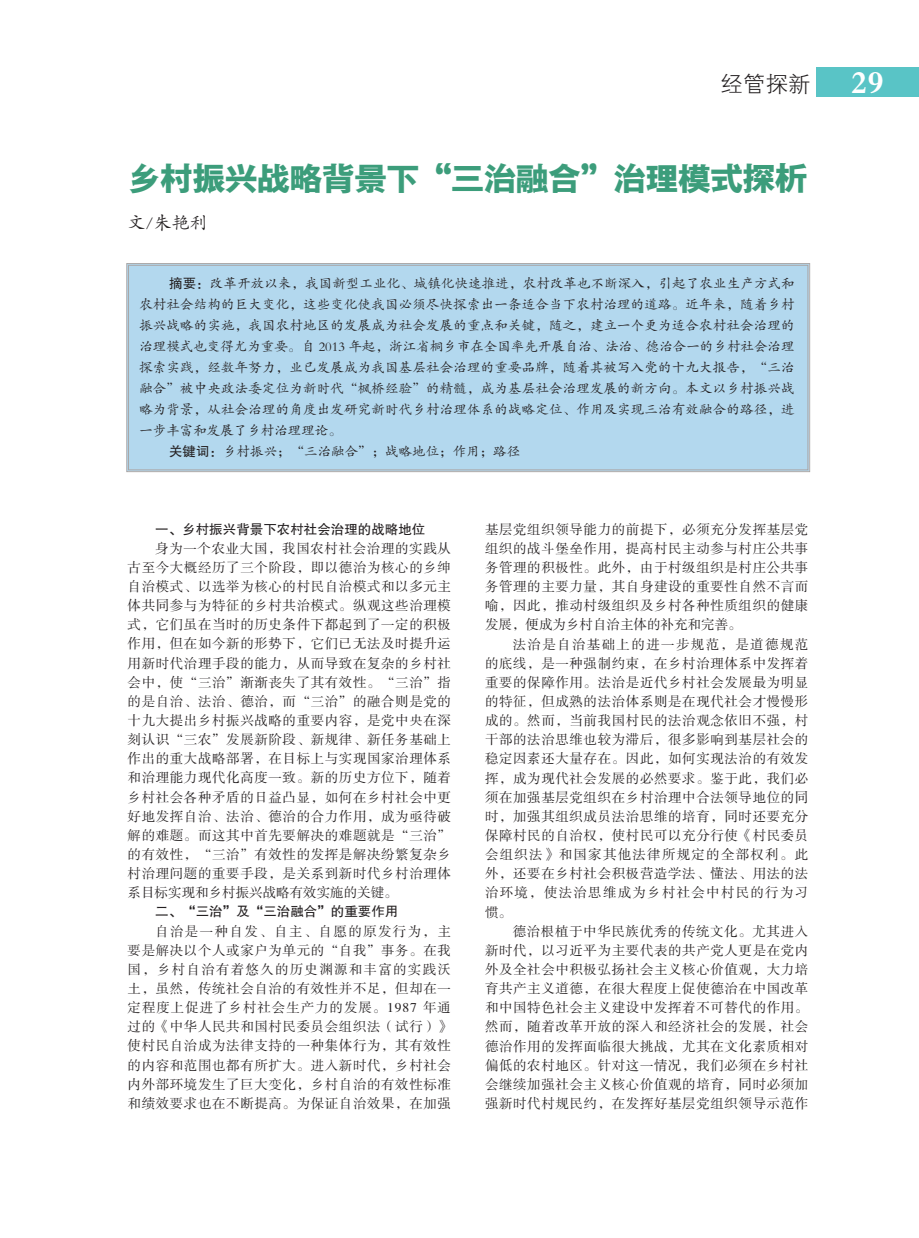
<style>
.page{position:relative;width:919px;height:1238px;background:#fff}
.page>*{position:absolute;margin:0;border:0;box-sizing:border-box;transform-origin:0 0}
.t1{font:33px "FZYDCHJW GB1 0";letter-spacing:-.02em;color:#3c9d7b}
.t2{font:22.5px "FZXH1 K GBK1 0";color:#231f20}
.t3{font:18px "FZKTK GBK1 0";color:#231f20}
.t4{font:13.5px/19.2px "FZSSK GBK1 0";letter-spacing:.045em;color:#231f20;text-align:justify}
.t5{font:13.5px "FZKTK GBK1 0";letter-spacing:.01em;color:#231f20}
.t6{font:13.5px "FZHTK GBK1 0";color:#231f20}
.s1{font-family:"FZDBSK GBK1 0";font-size:33px;color:#fff}
.s2{font-family:"FZHTK GBK1 0"}
</style>
<div class="page">
<div style="left:816px;top:68px;width:102px;height:29px;background:#59c4c6"></div>
<div style="left:126px;top:263px;width:684px;height:209px;background:#b3d8ee"></div>
<h2 class="t2" style="left:720px;top:71px;width:165px">经管探新 <span class="s1">29</span></h2>
<h1 class="t1" style="left:128px;top:160px;width:681px">乡村振兴战略背景下“三治融合”治理模式探析</h1>
<h3 class="t3" style="left:128px;top:213px;width:82px">文/朱艳利</h3>
<p class="t5" style="left:169px;top:276px;width:627px"><span class="s2">摘要：</span>改革开放以来，我国新型工业化、城镇化快速推进，农村改革也不断深入，引起了农业生产方式和</p>
<p class="t5" style="left:139px;top:297px;width:656px">农村社会结构的巨大变化，这些变化使我国必须尽快探索出一条适合当下农村治理的道路。近年来，随着乡村</p>
<p class="t5" style="left:139px;top:318px;width:656px">振兴战略的实施，我国农村地区的发展成为社会发展的重点和关键，随之，建立一个更为适合农村社会治理的</p>
<p class="t5" style="left:139px;top:339px;width:656px">治理模式也变得尤为重要。自 2013 年起，浙江省桐乡市在全国率先开展自治、法治、德治合一的乡村社会治理</p>
<p class="t5" style="left:139px;top:360px;width:656px">探索实践，经数年努力，业已发展成为我国基层社会治理的重要品牌，随着其被写入党的十九大报告，“三治</p>
<p class="t5" style="left:139px;top:381px;width:656px">融合”被中央政法委定位为新时代“枫桥经验”的精髓，成为基层社会治理发展的新方向。本文以乡村振兴战</p>
<p class="t5" style="left:139px;top:402px;width:656px">略为背景，从社会治理的角度出发研究新时代乡村治理体系的战略定位、作用及实现三治有效融合的路径，进</p>
<p class="t5" style="left:139px;top:423px;width:204px">一步丰富和发展了乡村治理理论。</p>
<p class="t5" style="left:169px;top:444px;width:352px"><span class="s2">关键词：</span>乡村振兴；“三治融合”；战略地位；作用；路径</p>
<p class="t6" style="left:155px;top:521px;width:271px">一、乡村振兴背景下农村社会治理的战略地位</p>
<p class="t4" style="left:128px;top:539px;width:325px;text-indent:28px">身为一个农业大国，我国农村社会治理的实践从古至今大概经历了三个阶段，即以德治为核心的乡绅自治模式、以选举为核心的村民自治模式和以多元主体共同参与为特征的乡村共治模式。纵观这些治理模式，它们虽在当时的历史条件下都起到了一定的积极作用，但在如今新的形势下，它们已无法及时提升运用新时代治理手段的能力，从而导致在复杂的乡村社会中，使“三治”渐渐丧失了其有效性。“三治”指的是自治、法治、德治，而“三治”的融合则是党的十九大提出乡村振兴战略的重要内容，是党中央在深刻认识“三农”发展新阶段、新规律、新任务基础上作出的重大战略部署，在目标上与实现国家治理体系和治理能力现代化高度一致。新的历史方位下，随着乡村社会各种矛盾的日益凸显，如何在乡村社会中更好地发挥自治、法治、德治的合力作用，成为亟待破解的难题。而这其中首先要解决的难题就是“三治”的有效性，“三治”有效性的发挥是解决纷繁复杂乡村治理问题的重要手段，是关系到新时代乡村治理体系目标实现和乡村振兴战略有效实施的关键。</p>
<p class="t6" style="left:155px;top:904px;width:244px">二、“三治”及“三治融合”的重要作用</p>
<p class="t4" style="left:128px;top:922px;width:325px;text-indent:28px">自治是一种自发、自主、自愿的原发行为，主要是解决以个人或家户为单元的“自我”事务。在我国，乡村自治有着悠久的历史渊源和丰富的实践沃土，虽然，传统社会自治的有效性并不足，但却在一定程度上促进了乡村社会生产力的发展。1987 年通过的《中华人民共和国村民委员会组织法（试行）》使村民自治成为法律支持的一种集体行为，其有效性的内容和范围也都有所扩大。进入新时代，乡村社会内外部环境发生了巨大变化，乡村自治的有效性标准和绩效要求也在不断提高。为保证自治效果，在加强</p>
<p class="t4" style="left:485px;top:520px;width:325px">基层党组织领导能力的前提下，必须充分发挥基层党组织的战斗堡垒作用，提高村民主动参与村庄公共事务管理的积极性。此外，由于村级组织是村庄公共事务管理的主要力量，其自身建设的重要性自然不言而喻，因此，推动村级组织及乡村各种性质组织的健康发展，便成为乡村自治主体的补充和完善。</p>
<p class="t4" style="left:485px;top:635px;width:325px;text-indent:28px">法治是自治基础上的进一步规范，是道德规范的底线，是一种强制约束，在乡村治理体系中发挥着重要的保障作用。法治是近代乡村社会发展最为明显的特征，但成熟的法治体系则是在现代社会才慢慢形成的。然而，当前我国村民的法治观念依旧不强，村干部的法治思维也较为滞后，很多影响到基层社会的稳定因素还大量存在。因此，如何实现法治的有效发挥，成为现代社会发展的必然要求。鉴于此，我们必须在加强基层党组织在乡村治理中合法领导地位的同时，加强其组织成员法治思维的培育，同时还要充分保障村民的自治权，使村民可以充分行使《村民委员会组织法》和国家其他法律所规定的全部权利。此外，还要在乡村社会积极营造学法、懂法、用法的法治环境，使法治思维成为乡村社会中村民的行为习惯。</p>
<p class="t4" style="left:485px;top:922px;width:325px;text-indent:28px">德治根植于中华民族优秀的传统文化。尤其进入新时代，以习近平为主要代表的共产党人更是在党内外及全社会中积极弘扬社会主义核心价值观，大力培育共产主义道德，在很大程度上促使德治在中国改革和中国特色社会主义建设中发挥着不可替代的作用。然而，随着改革开放的深入和经济社会的发展，社会德治作用的发挥面临很大挑战，尤其在文化素质相对偏低的农村地区。针对这一情况，我们必须在乡村社会继续加强社会主义核心价值观的培育，同时必须加强新时代村规民约，在发挥好基层党组织领导示范作</p>
</div>
